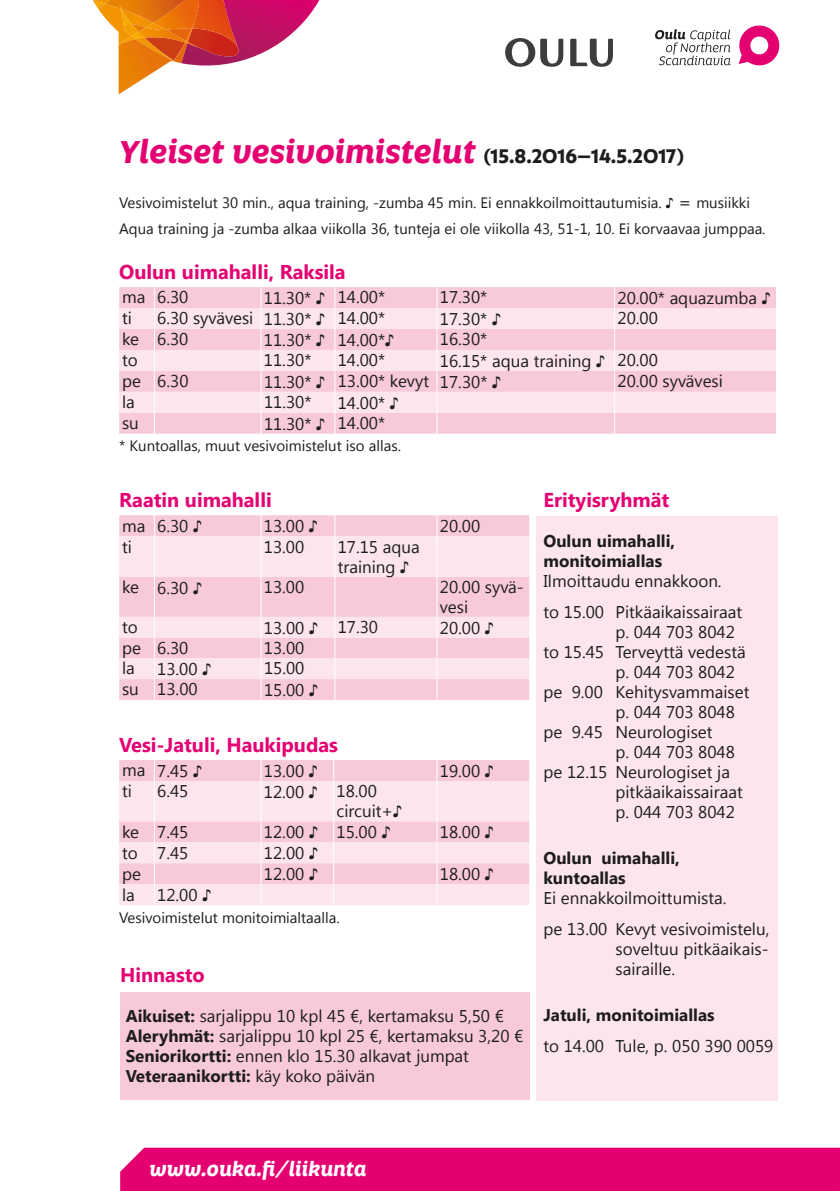
<style>
.page{position:relative;width:840px;height:1191px;background:#fff}
.page>*{position:absolute;margin:0;border:0;box-sizing:border-box;transform-origin:0 0}
.t1{font:italic 700 32px "Altis";color:#e50072}
.t2{font:700 20px "Segoe UI";color:#e50072}
.t3{font:italic 700 20px "Altis";color:#fff}
.t4{font:17px/20px "Segoe UI";color:#1d1d1b}
.t5{font:700 17px/20px "Segoe UI";color:#1d1d1b}
.t6{font:15px/25.6px "Segoe UI";color:#1d1d1b}
.s1{font-style:normal;font-size:20px;color:#1d1d1b}
.s2{font-family:"Verdana"}
.s3{font-weight:700}
</style>
<div class="page">
<div style="left:120px;top:1147px;width:719px;height:44px;background:#e50072"></div>
<div style="left:120px;top:992px;width:409px;height:108px;background:#f8c9d9"></div>
<div style="left:536px;top:516px;width:241px;height:584px;background:#fce5ee"></div>
<svg style="left:93px;top:0;width:226px;height:94px"></svg>
<svg style="left:505px;top:38px;width:58px;height:29px"></svg>
<svg style="left:570px;top:39px;width:42px;height:28px"></svg>
<svg style="left:655px;top:29px;width:75px;height:36px"></svg>
<svg style="left:738px;top:26px;width:40px;height:39px"></svg>
<div style="left:119px;top:287px;width:656px;height:147px;background:#f8c9d9"></div>
<svg style="left:119px;top:308px;width:656px;height:105px;background:#fadae5"></svg>
<svg style="left:154px;top:287px;width:1px;height:147px"></svg>
<svg style="left:260px;top:287px;width:1px;height:147px"></svg>
<svg style="left:334px;top:287px;width:1px;height:147px"></svg>
<svg style="left:436px;top:287px;width:1px;height:147px"></svg>
<svg style="left:613px;top:287px;width:1px;height:147px"></svg>
<div style="left:119px;top:515px;width:410px;height:185px;background:#f8c9d9"></div>
<svg style="left:119px;top:536px;width:410px;height:143px;background:#fadae5"></svg>
<svg style="left:154px;top:515px;width:1px;height:21px"></svg>
<svg style="left:260px;top:515px;width:1px;height:21px"></svg>
<svg style="left:334px;top:515px;width:1px;height:21px"></svg>
<svg style="left:436px;top:515px;width:1px;height:21px"></svg>
<hr style="left:154px;top:536px;width:1px;height:40px;background:#fff">
<hr style="left:260px;top:536px;width:1px;height:40px;background:#fff">
<hr style="left:334px;top:536px;width:1px;height:40px;background:#fff">
<hr style="left:436px;top:536px;width:1px;height:40px;background:#fff">
<hr style="left:154px;top:576px;width:1px;height:41px;background:#fff">
<hr style="left:260px;top:576px;width:1px;height:41px;background:#fff">
<hr style="left:334px;top:576px;width:1px;height:41px;background:#fff">
<hr style="left:436px;top:576px;width:1px;height:41px;background:#fff">
<svg style="left:154px;top:617px;width:1px;height:83px"></svg>
<svg style="left:260px;top:617px;width:1px;height:83px"></svg>
<svg style="left:334px;top:617px;width:1px;height:83px"></svg>
<svg style="left:436px;top:617px;width:1px;height:83px"></svg>
<div style="left:119px;top:760px;width:410px;height:21px;background:#f8c9d9"></div>
<svg style="left:119px;top:781px;width:410px;height:124px;background:#fadce7"></svg>
<svg style="left:154px;top:760px;width:1px;height:21px"></svg>
<svg style="left:260px;top:760px;width:1px;height:21px"></svg>
<svg style="left:333px;top:760px;width:1px;height:21px"></svg>
<svg style="left:436px;top:760px;width:1px;height:21px"></svg>
<hr style="left:154px;top:781px;width:1px;height:40px;background:#fff">
<hr style="left:260px;top:781px;width:1px;height:40px;background:#fff">
<hr style="left:333px;top:781px;width:1px;height:40px;background:#fff">
<hr style="left:436px;top:781px;width:1px;height:40px;background:#fff">
<svg style="left:154px;top:821px;width:1px;height:84px"></svg>
<svg style="left:260px;top:821px;width:1px;height:84px"></svg>
<svg style="left:333px;top:821px;width:1px;height:84px"></svg>
<svg style="left:436px;top:821px;width:1px;height:84px"></svg>
<h1 class="t1" style="left:119px;top:127px;width:566px">Yleiset vesivoimistelut <span class="s1">(15.8.2016–14.5.2017)</span></h1>
<p class="t6" style="left:119px;top:189px;width:647px">Vesivoimistelut 30 min., aqua training, -zumba 45 min. Ei ennakkoilmoittautumisia. <span class="s2">♪ =</span> musiikki<br>Aqua training ja -zumba alkaa viikolla 36, tunteja ei ole viikolla 43, 51-1, 10. Ei korvaavaa jumppaa.</p>
<p class="t2" style="left:119px;top:258px;width:228px">Oulun uimahalli, Raksila</p>
<p class="t4" style="left:122px;top:287px;width:68px">ma 6.30</p>
<p class="t4" style="left:264px;top:287px;width:123px">11.30* <span class="s2">♪</span> 14.00*</p>
<p class="t4" style="left:439px;top:287px;width:49px">17.30*</p>
<p class="t4" style="left:617px;top:287px;width:154px">20.00* aquazumba <span class="s2">♪</span></p>
<p class="t4" style="left:122px;top:308px;width:11px">ti</p>
<p class="t4" style="left:157px;top:308px;width:229px">6.30 syvävesi 11.30* <span class="s2">♪</span> 14.00*</p>
<p class="t4" style="left:439px;top:308px;width:62px">17.30* <span class="s2">♪</span></p>
<p class="t4" style="left:617px;top:308px;width:42px">20.00</p>
<p class="t4" style="left:122px;top:328px;width:68px">ke 6.30</p>
<p class="t4" style="left:264px;top:329px;width:131px">11.30* <span class="s2">♪</span> 14.00*<span class="s2">♪</span></p>
<p class="t4" style="left:439px;top:328px;width:49px">16.30*</p>
<p class="t4" style="left:122px;top:349px;width:17px">to</p>
<p class="t4" style="left:264px;top:349px;width:49px">11.30*</p>
<p class="t4" style="left:337px;top:349px;width:49px">14.00*</p>
<p class="t4" style="left:439px;top:350px;width:219px">16.15* aqua training <span class="s2">♪</span> 20.00</p>
<p class="t4" style="left:122px;top:370px;width:68px">pe 6.30</p>
<p class="t4" style="left:264px;top:371px;width:238px">11.30* <span class="s2">♪</span> 13.00* kevyt 17.30* <span class="s2">♪</span></p>
<p class="t4" style="left:617px;top:370px;width:107px">20.00 syvävesi</p>
<p class="t4" style="left:122px;top:391px;width:14px">la</p>
<p class="t4" style="left:264px;top:391px;width:49px">11.30*</p>
<p class="t4" style="left:337px;top:392px;width:62px">14.00* <span class="s2">♪</span></p>
<p class="t4" style="left:122px;top:412px;width:18px">su</p>
<p class="t4" style="left:264px;top:413px;width:123px">11.30* <span class="s2">♪</span> 14.00*</p>
<p class="t6" style="left:119px;top:432px;width:283px">* Kuntoallas, muut vesivoimistelut iso allas.</p>
<p class="t2" style="left:119px;top:486px;width:154px">Raatin uimahalli</p>
<p class="t4" style="left:122px;top:515px;width:81px">ma 6.30 <span class="s2">♪</span></p>
<p class="t4" style="left:264px;top:515px;width:55px">13.00 <span class="s2">♪</span></p>
<p class="t4" style="left:439px;top:515px;width:42px">20.00</p>
<p class="t4" style="left:122px;top:536px;width:11px">ti</p>
<p class="t4" style="left:264px;top:536px;width:42px">13.00</p>
<p class="t4" style="left:337px;top:536px;width:83px">17.15 aqua training <span class="s2">♪</span></p>
<p class="t4" style="left:122px;top:577px;width:81px">ke 6.30 <span class="s2">♪</span></p>
<p class="t4" style="left:264px;top:576px;width:42px">13.00</p>
<p class="t4" style="left:439px;top:576px;width:85px">20.00 syvä&shy;vesi</p>
<p class="t4" style="left:122px;top:616px;width:17px">to</p>
<p class="t4" style="left:264px;top:617px;width:116px">13.00 <span class="s2">♪</span> 17.30</p>
<p class="t4" style="left:439px;top:617px;width:55px">20.00 <span class="s2">♪</span></p>
<p class="t4" style="left:122px;top:637px;width:68px">pe 6.30</p>
<p class="t4" style="left:264px;top:637px;width:42px">13.00</p>
<p class="t4" style="left:122px;top:657px;width:14px">la</p>
<p class="t4" style="left:157px;top:658px;width:55px">13.00 <span class="s2">♪</span></p>
<p class="t4" style="left:264px;top:657px;width:42px">15.00</p>
<p class="t4" style="left:122px;top:678px;width:77px">su 13.00</p>
<p class="t4" style="left:264px;top:679px;width:55px">15.00 <span class="s2">♪</span></p>
<p class="t2" style="left:543px;top:485px;width:127px">Erityisryhmät</p>
<p class="t5" style="left:543px;top:529px;width:133px">Oulun uimahalli, monitoimiallas</p>
<p class="t4" style="left:543px;top:564px;width:200px;line-height:31.4px">Ilmoittaudu ennakkoon.<br>to 15.00 Pitkäaikaissairaat</p>
<p class="t4" style="left:615px;top:621px;width:121px">p. 044 703 8042</p>
<p class="t4" style="left:543px;top:641px;width:204px">to 15.45 Terveyttä vedestä</p>
<p class="t4" style="left:615px;top:661px;width:121px">p. 044 703 8042</p>
<p class="t4" style="left:543px;top:681px;width:207px">pe 9.00 Kehitysvammaiset</p>
<p class="t4" style="left:615px;top:701px;width:121px">p. 044 703 8048</p>
<p class="t4" style="left:543px;top:721px;width:170px">pe 9.45 Neurologiset</p>
<p class="t4" style="left:615px;top:741px;width:121px">p. 044 703 8048</p>
<p class="t4" style="left:543px;top:761px;width:188px">pe 12.15 Neurologiset ja</p>
<p class="t4" style="left:615px;top:781px;width:129px">pitkäaikaissairaat</p>
<p class="t4" style="left:615px;top:801px;width:121px">p. 044 703 8042</p>
<p class="t5" style="left:543px;top:846px;width:138px">Oulun uimahalli, kuntoallas</p>
<p class="t4" style="left:543px;top:881px;width:227px;line-height:31.4px">Ei ennakkoilmoittumista.<br>pe 13.00 Kevyt vesivoimistelu,</p>
<p class="t4" style="left:615px;top:938px;width:154px">soveltuu pitkäaikais&shy;sairaille.</p>
<p class="t5" style="left:543px;top:1003px;width:173px">Jatuli, monitoimiallas</p>
<p class="t4" style="left:543px;top:1035px;width:231px">to 14.00 Tule, p. 050 390 0059</p>
<p class="t2" style="left:119px;top:730px;width:220px">Vesi-Jatuli, Haukipudas</p>
<p class="t4" style="left:122px;top:760px;width:81px">ma 7.45 <span class="s2">♪</span></p>
<p class="t4" style="left:264px;top:760px;width:55px">13.00 <span class="s2">♪</span></p>
<p class="t4" style="left:439px;top:760px;width:55px">19.00 <span class="s2">♪</span></p>
<p class="t4" style="left:122px;top:780px;width:11px">ti</p>
<p class="t4" style="left:157px;top:780px;width:33px">6.45</p>
<p class="t4" style="left:336px;top:781px;width:67px;text-indent:-73px">12.00 <span class="s2">♪</span> 18.00 circuit+<span class="s2">♪</span></p>
<p class="t4" style="left:122px;top:821px;width:68px">ke 7.45</p>
<p class="t4" style="left:264px;top:821px;width:128px">12.00 <span class="s2">♪</span> 15.00 <span class="s2">♪</span></p>
<p class="t4" style="left:439px;top:821px;width:55px">18.00 <span class="s2">♪</span></p>
<p class="t4" style="left:122px;top:842px;width:68px">to 7.45</p>
<p class="t4" style="left:264px;top:842px;width:55px">12.00 <span class="s2">♪</span></p>
<p class="t4" style="left:122px;top:862px;width:20px">pe</p>
<p class="t4" style="left:264px;top:863px;width:55px">12.00 <span class="s2">♪</span></p>
<p class="t4" style="left:439px;top:863px;width:55px">18.00 <span class="s2">♪</span></p>
<p class="t4" style="left:122px;top:883px;width:14px">la</p>
<p class="t4" style="left:157px;top:884px;width:55px">12.00 <span class="s2">♪</span></p>
<p class="t6" style="left:119px;top:903px;width:222px">Vesivoimistelut monitoimialtaalla.</p>
<p class="t2" style="left:120px;top:960px;width:86px">Hinnasto</p>
<p class="t4" style="left:126px;top:1004px;width:399px"><span class="s3">Aikuiset:</span> sarjalippu 10 kpl 45 €, kertamaksu 5,50 € <span class="s3">Aleryhmät:</span> sarjalippu 10 kpl 25 €, kertamaksu 3,20 € <span class="s3">Seniorikortti:</span> ennen klo 15.30 alkavat jumpat <span class="s3">Veteraanikortti:</span> käy koko päivän</p>
<p class="t3" style="left:149px;top:1153px;width:218px">www.ouka.fi/liikunta</p>
</div>
